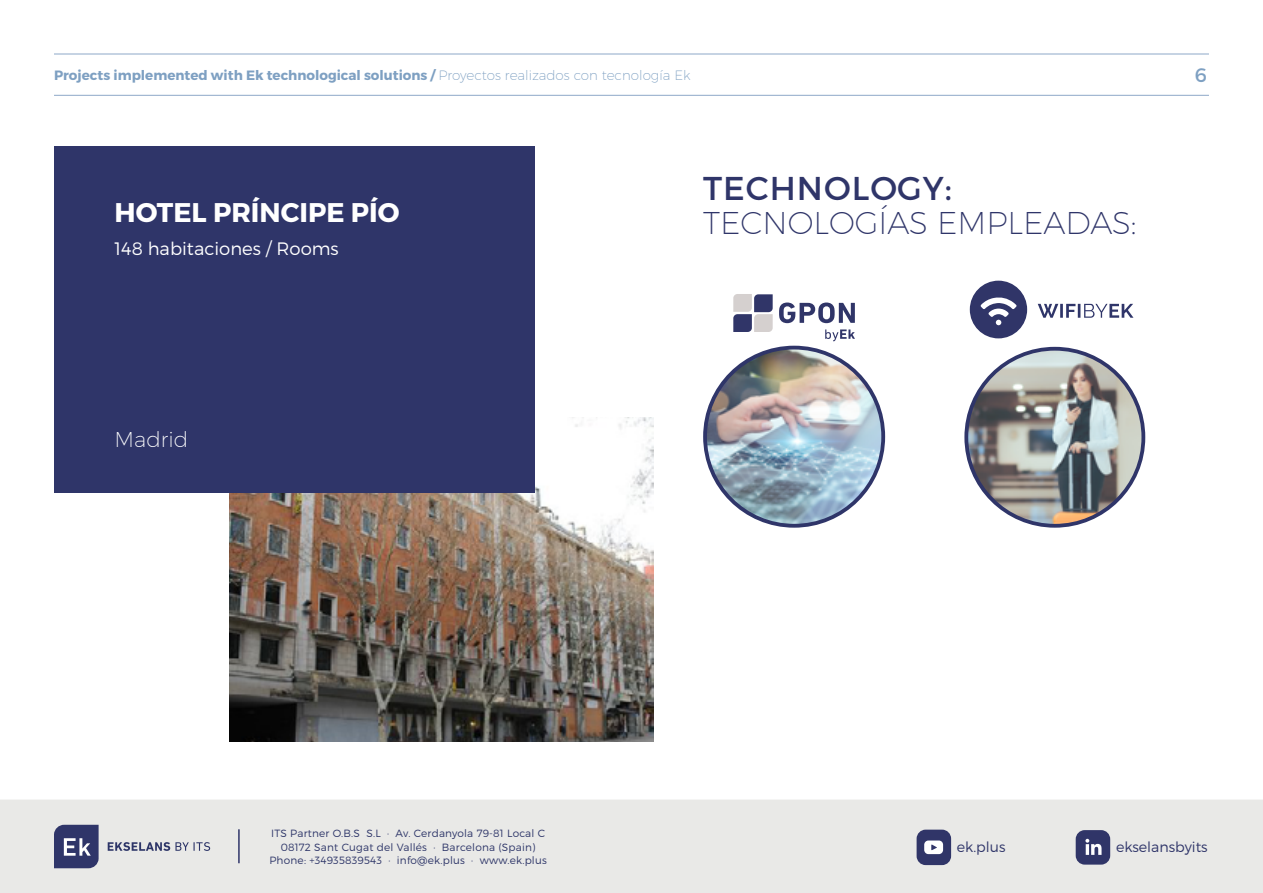
<style>
.page{position:relative;width:1263px;height:893px;background:#fff}
.page>*{position:absolute;margin:0;border:0;box-sizing:border-box;transform-origin:0 0}
.t1{font:33px "Montserrat";letter-spacing:.03em;color:#2f3569}
.t2{font:200 31.5px "Montserrat";color:#2f3569}
.t3{font:700 27px "Montserrat";color:#fff}
.t4{font:200 21.45px "Montserrat";color:#fff}
.t5{font:19.5px "Montserrat";color:#7ea0c2}
.t6{font:300 18px "Montserrat";color:#fff}
.t7{font:300 14.25px "Montserrat";color:#2f3569}
.t8{font:700 13.5px "Montserrat";color:#7ea0c2}
.t9{font:300 10.5px/13.5px "Montserrat";letter-spacing:.02em;color:#2d3568;text-align:center}
.s1{font-weight:200}
</style>
<div class="page">
<div style="left:0;top:799px;width:1263px;height:94px;background:#e9e9e7"></div>
<svg style="left:54px;top:825px;width:45px;height:43px"></svg>
<svg style="left:108px;top:842px;width:102px;height:9px"></svg>
<hr style="left:238px;top:829px;width:2px;height:34px;background:#2f3569">
<hr style="left:54px;top:53px;width:1155px;height:2px;background:#9ab2ce">
<hr style="left:54px;top:95px;width:1155px;height:1px;background:#9ab2ce">
<div style="left:916px;top:830px;width:35px;height:35px;background:#303568;border-radius:9px"></div>
<svg style="left:924px;top:840px;width:19px;height:14px"></svg>
<div style="left:1076px;top:830px;width:34px;height:35px;background:#303568;border-radius:9px"></div>
<svg style="left:1085px;top:839px;width:16px;height:16px"></svg>
<img style="left:230px;top:418px;width:423px;height:323px">
<div style="left:54px;top:146px;width:480px;height:346px;background:#2f3569"></div>
<svg style="left:733px;top:294px;width:40px;height:38px"></svg>
<svg style="left:779px;top:303px;width:76px;height:20px"></svg>
<svg style="left:825px;top:329px;width:30px;height:12px"></svg>
<img style="left:705px;top:348px;width:178px;height:178px">
<div style="left:703px;top:346px;width:182px;height:182px;border:4px solid #2f3569;border-radius:50%"></div>
<img style="left:967px;top:349px;width:176px;height:177px">
<div style="left:964px;top:347px;width:181px;height:181px;border:4px solid #2f3569;border-radius:50%"></div>
<svg style="left:970px;top:281px;width:57px;height:57px"></svg>
<svg style="left:1038px;top:304px;width:95px;height:14px"></svg>
<p class="t8" style="left:54px;top:66px;width:638px">Projects implemented with Ek technological solutions / <span class="s1">Proyectos realizados con tecnología Ek</span></p>
<h3 class="t5" style="left:1195px;top:63px;width:13px">6</h3>
<h3 class="t3" style="left:115px;top:196px;width:286px">HOTEL PRÍNCIPE PÍO</h3>
<h3 class="t6" style="left:115px;top:237px;width:226px">148 habitaciones / Rooms</h3>
<h3 class="t4" style="left:115px;top:426px;width:75px">Madrid</h3>
<p class="t9" style="left:269px;top:826px;width:279px">ITS Partner O.B.S S.L · Av. Cerdanyola 79-81 Local C<br>08172 Sant Cugat del Vallés · Barcelona (Spain)<br>Phone: +34935839543 · info@ek.plus · www.ek.plus</p>
<h1 class="t1" style="left:703px;top:168px;width:250px">TECHNOLOGY:</h1>
<h2 class="t2" style="left:703px;top:204px;width:435px">TECNOLOGÍAS EMPLEADAS:</h2>
<h3 class="t7" style="left:957px;top:838px;width:50px">ek.plus</h3>
<h3 class="t7" style="left:1116px;top:838px;width:93px">ekselansbyits</h3>
</div>
